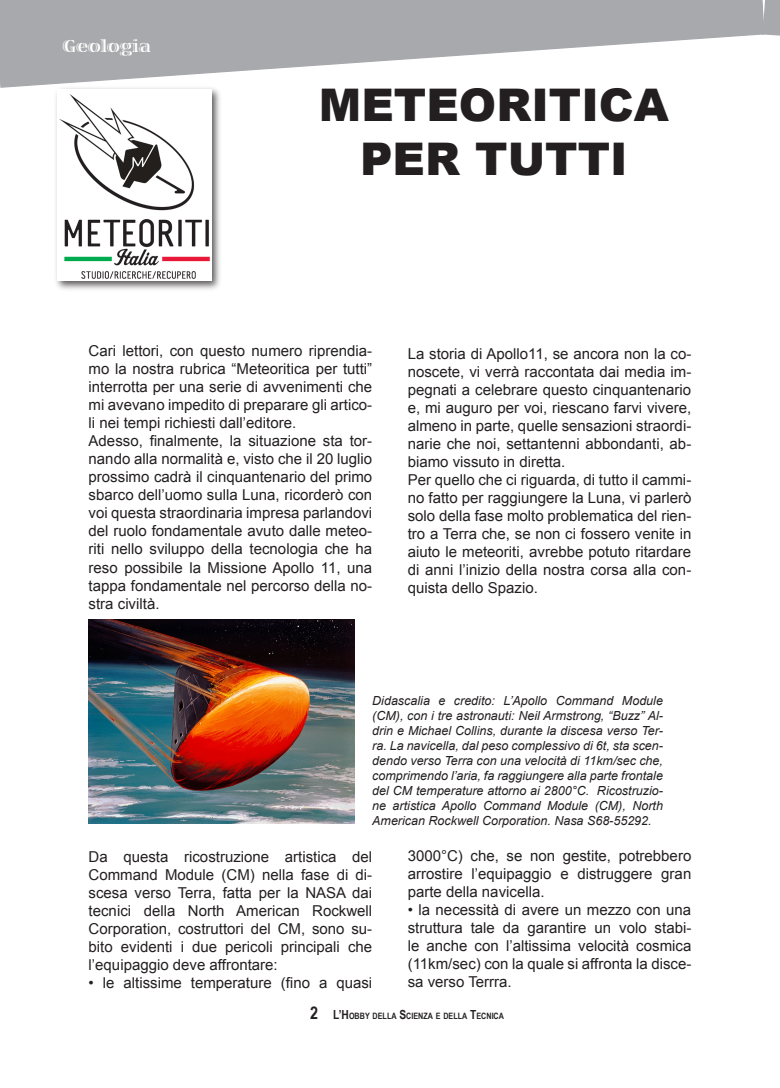
<style>
.page{position:relative;width:780px;height:1088px;background:#fff}
.page>*{position:absolute;margin:0;border:0;box-sizing:border-box;transform-origin:0 0}
.Predefinito{font:900 45px "Arial";color:#231f20}
.t1{font:700 17.5px "Viva Std";color:#fff}
.List_Paragraph{font:15px/18px "Arial";color:#231f20;text-align:justify}
.Normale{font:italic 12.5px/15px "Arial";color:#231f20;text-align:justify}
.t2{font:700 8.75px "Arial Narrow";color:#231f20}
.s1{font-size:12.5px}
</style>
<div class="page">
<svg style="left:0;top:0;width:762px;height:88px"></svg>
<svg style="left:762px;top:0;width:18px;height:36px"></svg>
<div style="left:53px;top:86px;width:170px;height:207px;background:#231f20;opacity:.75"></div>
<img style="left:57px;top:89px;width:154px;height:192px">
<img style="left:89px;top:620px;width:265px;height:204px">
<p class="t1" style="left:63px;top:37px;width:89px">Geologia</p>
<p class="Predefinito" style="left:319px;top:72px;width:351px">METEORITICA</p>
<p class="Predefinito" style="left:360px;top:126px;width:269px">PER TUTTI</p>
<p class="List_Paragraph" style="left:89px;top:342px;width:285px">Cari lettori, con questo numero riprendia&shy;mo la nostra rubrica “Meteoritica per tutti” interrotta per una serie di avvenimenti che mi avevano impedito di preparare gli artico&shy;li nei tempi richiesti dall’editore.</p>
<p class="List_Paragraph" style="left:89px;top:432px;width:285px">Adesso, finalmente, la situazione sta tor&shy;nando alla normalità e, visto che il 20 luglio prossimo cadrà il cinquantenario del primo sbarco dell’uomo sulla Luna, ricorderò con voi questa straordinaria impresa parlandovi del ruolo fondamentale avuto dalle meteo&shy;riti nello sviluppo della tecnologia che ha reso possibile la Missione Apollo 11, una tappa fondamentale nel percorso della no&shy;stra civiltà.</p>
<p class="List_Paragraph" style="left:407px;top:344px;width:285px">La storia di Apollo11, se ancora non la co&shy;noscete, vi verrà raccontata dai media im&shy;pegnati a celebrare questo cinquantenario e, mi auguro per voi, riescano farvi vivere, almeno in parte, quelle sensazioni straordi&shy;narie che noi, settantenni abbondanti, ab&shy;biamo vissuto in diretta.</p>
<p class="List_Paragraph" style="left:407px;top:470px;width:285px">Per quello che ci riguarda, di tutto il cammi&shy;no fatto per raggiungere la Luna, vi parlerò solo della fase molto problematica del rien&shy;tro a Terra che, se non ci fossero venite in aiuto le meteoriti, avrebbe potuto ritardare di anni l’inizio della nostra corsa alla con&shy;quista dello Spazio.</p>
<p class="Normale" style="left:372px;top:693px;width:292px">Didascalia e credito: L’Apollo Command Module (CM), con i tre astronauti: Neil Armstrong, “Buzz” Al&shy;drin e Michael Collins, durante la discesa verso Ter&shy;ra. La navicella, dal peso complessivo di 6t, sta scen&shy;dendo verso Terra con una velocità di 11km/sec che, comprimendo l’aria, fa raggiungere alla parte frontale del CM temperature attorno ai 2800°C. Ricostruzio&shy;ne artistica Apollo Command Module (CM), North American Rockwell Corporation. Nasa S68-55292.</p>
<p class="List_Paragraph" style="left:89px;top:848px;width:285px">Da questa ricostruzione artistica del Command Module (CM) nella fase di di&shy;scesa verso Terra, fatta per la NASA dai tecnici della North American Rockwell Corporation, costruttori del CM, sono su&shy;bito evidenti i due pericoli principali che l’equipaggio deve affrontare:</p>
<p class="List_Paragraph" style="left:89px;top:974px;width:285px">• le altissime temperature (fino a quasi</p>
<p class="List_Paragraph" style="left:407px;top:847px;width:285px">3000°C) che, se non gestite, potrebbero arrostire l’equipaggio e distruggere gran parte della navicella.</p>
<p class="List_Paragraph" style="left:407px;top:901px;width:285px">• la necessità di avere un mezzo con una struttura tale da garantire un volo stabi&shy;le anche con l’altissima velocità cosmica (11km/sec) con la quale si affronta la disce&shy;sa verso Terrra.</p>
<p class="t2" style="left:333px;top:1009px;width:172px"><span class="s1">L’H</span>OBBY DELLA <span class="s1">S</span>CIENZA E DELLA <span class="s1">T</span>ECNICA</p>
</div>
